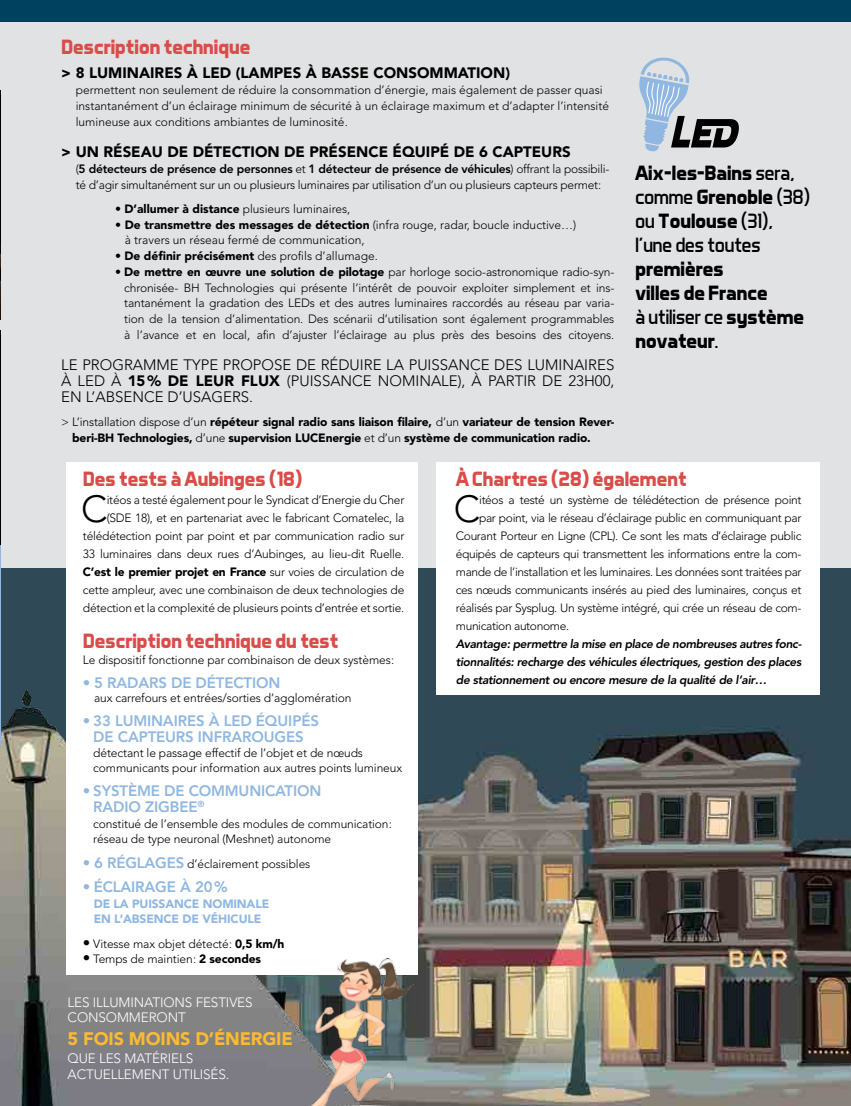
<style>
.page{position:relative;width:851px;height:1106px;background:#fff}
.page>*{position:absolute;margin:0;border:0;box-sizing:border-box;transform-origin:0 0}
.t1{font:300 37.35px "Avenir";color:#000}
.t2{font:700 21px "Aero Matics";letter-spacing:-.03em;color:#da4c4a}
.t3{font:21px/24px "Aero Matics";letter-spacing:-.03em;color:#000}
.t4{font:700 21px/24px "Aero Matics";letter-spacing:-.03em;color:#000}
.t5{font:900 18px "Avenir";letter-spacing:-.01em;color:#fdb933}
.t6{font:300 15px/15.8px "Avenir";color:#000;text-align:justify}
.t7{font:800 15px/15.8px "Avenir";letter-spacing:-.01em;color:#8fb7e1;text-align:center}
.t8{font:900 15px "Avenir";color:#000}
.t9{font:300 13.5px/15.8px "Avenir";letter-spacing:-.01em;color:#fff}
.t10{font:300 12px/18px "Avenir";letter-spacing:-.02em;color:#000}
.t11{font:300 12px/15.8px "Avenir";color:#000}
.t12{font:900 12px/15.8px "Avenir";color:#000}
.t13{font:italic 800 12px/18px "Avenir";letter-spacing:-.03em;color:#000;text-align:justify}
.t14{font:900 12px/15.8px "Avenir";letter-spacing:-.01em;color:#8fb7e1}
.s1{font-weight:800}
.s2{font-weight:900}
.s3{font-weight:300}
.s4{font-weight:700}
.s5{font-weight:400}
.s6{font-size:15px;color:#8fb7e1}
.s7{font-weight:800;font-size:15px;color:#8fb7e1}
.s8{font-size:15px}
</style>
<div class="page">
<img style="left:1px;top:567px;width:849px;height:539px">
<img style="left:0;top:689px;width:283px;height:417px">
<div style="left:0;top:19px;width:850px;height:548px;background:#e1e2e3"></div>
<img style="left:0;top:331px;width:1px;height:214px">
<hr style="left:0;top:545px;width:1px;height:200px;background:#8fb7e1">
<div style="left:0;top:0;width:850px;height:21px;background:#00415f"></div>
<img style="left:0;top:91px;width:1px;height:229px">
<div style="left:67px;top:462px;width:351px;height:513px;background:#fff"></div>
<div style="left:436px;top:462px;width:383px;height:232px;background:#fff"></div>
<svg style="left:639px;top:57px;width:100px;height:95px"></svg>
<img style="left:283px;top:958px;width:130px;height:148px">
<h2 class="t2" style="left:61px;top:34px;width:191px">Description technique</h2>
<p class="t8" style="left:61px;top:64px;width:152px">&gt; 8 luminaires à LED</p>
<p class="t8" style="left:236px;top:64px;width:276px">(lampes à basse consommation)</p>
<p class="t11" style="left:76px;top:82px;width:535px">permettent non seulement de réduire la consommation d’énergie, mais également de passer quasi instantanément d’un éclairage minimum de sécurité à un éclairage maximum et d’adapter l’intensité lumineuse aux conditions ambiantes de luminosité.</p>
<p class="t8" style="left:61px;top:143px;width:511px">&gt; U n réseau de détection de présence équipé de 6 capteurs</p>
<p class="t10" style="left:76px;top:161px;width:535px;line-height:15.8px">(<span class="s1">5 DÉTECTEURS DE PRÉSENCE DE PERSONNES</span> et <span class="s1">1 DÉTECTEUR DE PRÉSENCE DE VÉHICULES</span>) offrant la possibili&shy;té d’agir simultanément sur un ou plusieurs luminaires par utilisation d’un ou plusieurs capteurs permet:</p>
<p class="t11" style="left:115px;top:201px;width:236px">• <span class="s2">D’allumer à distance</span> plusieurs luminaires,</p>
<p class="t11" style="left:125px;top:216px;width:453px;text-indent:-10px">• <span class="s2">De transmettre des messages de détection</span> (infra rouge, radar, boucle inductive…) à travers un réseau fermé de communication,</p>
<p class="t11" style="left:115px;top:248px;width:264px">• <span class="s2">De définir précisément</span> des profils d’allumage.</p>
<p class="t10" style="left:124px;top:264px;width:491px;line-height:15.8px;text-align:justify;text-indent:-9px">• <span class="s2">De mettre en œuvre une solution de pilotage</span> par horloge socio-astronomique radio-syn&shy;chronisée- BH Technologies qui présente l’intérêt de pouvoir exploiter simplement et ins&shy;tantanément la gradation des LEDs et des autres luminaires raccordés au réseau par varia&shy;tion de la tension d’alimentation. Des scénarii d’utilisation sont également programmables à l’avance et en local, afin d’ajuster l’éclairage au plus près des besoins des citoyens.</p>
<p class="t6" style="left:61px;top:357px;width:32px">Le pro</p>
<p class="t6" style="left:112px;top:357px;width:122px">gramme type propo</p>
<p class="t6" style="left:274px;top:357px;width:57px">sede réd</p>
<p class="t6" style="left:61px;top:357px;width:554px;text-indent:288px">uire la puissance des luminaires à LED à <span class="s2">15% de leur flux</span> (puissance nominale), à partir de 23h00, en l’absence d’usagers.</p>
<p class="t12" style="left:72px;top:414px;width:543px;text-indent:-11px"><span class="s3">&gt; L’installation dispose d’un</span> répéteur signal radio sans liaison filaire, <span class="s3">d’un</span> variateur de tension Rever&shy;beri-BH Technologies, <span class="s3">d’une</span> supervision LUCE</p>
<p class="t12" style="left:326px;top:430px;width:266px">nergie <span class="s3">et d’un</span> système de communication radio.</p>
<h2 class="t3" style="left:635px;top:160px;width:177px"><span class="s4">Aix-les-Bains</span> sera, comme <span class="s4">Grenoble</span> (38) ou <span class="s4">Toulouse</span> (31), l’une des toutes</h2>
<h2 class="t4" style="left:635px;top:256px;width:171px">premières<br>villes de France<br><span class="s5">à utiliser ce</span> système novateur<span class="s5">.</span></h2>
<h2 class="t2" style="left:83px;top:466px;width:221px">Des tests à Aubinges (18)</h2>
<h1 class="t1" style="left:81px;top:487px;width:28px">C</h1>
<p class="t10" style="left:83px;top:491px;width:323px;text-align:right">itéos a testé également pour le Syndicat d’Energie du Cher (SDE 18), et en partenariat avec le fabricant Comatelec, la télédétection point par point et par communication radio sur 33 luminaires dans deux rues d’Aubinges, au lieu-dit Ruelle.<br><span class="s2">C’est le premier projet en France</span> sur voies de circulation de cette ampleur, avec une combinaison de deux technologies de détection et la complexité de plusieurs points d’entrée et sortie.</p>
<h2 class="t2" style="left:83px;top:628px;width:257px">Description technique du test</h2>
<p class="t10" style="left:83px;top:651px;width:313px">Le dispositif fonctionne par combinaison de deux systèmes:</p>
<p class="t7" style="left:83px;top:675px;width:199px"><span class="s3">•</span> 5 RADARS DE DÉTECTION</p>
<p class="t10" style="left:94px;top:688px;width:259px">aux carrefours et entrées/sorties d’agglomération</p>
<p class="t7" style="left:83px;top:713px;width:237px"><span class="s3">•</span> 33 LUMINAIRES À LED ÉQUIPÉS<br>DE CAPTEURS INFRAROUGES</p>
<p class="t10" style="left:93px;top:745px;width:310px;line-height:15px">détectant le passage effectif de l’objet et de nœuds communicants pour information aux autres points lumineux</p>
<p class="t7" style="left:93px;top:783px;width:229px;text-align:left;text-indent:-10px"><span class="s3">•</span> SYSTÈME DE COMMUNICATION<br>RADIO ZIGBEE<sup>®</sup></p>
<p class="t10" style="left:93px;top:815px;width:300px;line-height:15.8px">constitué de l’ensemble des modules de communication: réseau de type neuronal (Meshnet) autonome</p>
<p class="t10" style="left:83px;top:854px;width:229px"><span class="s6">•</span> <span class="s7">6 RÉGLAGES</span> d’éclairement possibles</p>
<p class="t7" style="left:83px;top:878px;width:146px"><span class="s3">•</span> ÉCLAIRAGE À 20%</p>
<p class="t14" style="left:94px;top:895px;width:177px">de la puissance nominale en l’absence de véhicule</p>
<p class="t10" style="left:83px;top:934px;width:203px"><span class="s8">•</span> Vitesse max objet détecté: <span class="s2">0,5 km/h</span></p>
<p class="t10" style="left:83px;top:950px;width:180px"><span class="s8">•</span> Temps de maintien: <span class="s2">2 secondes</span></p>
<p class="t9" style="left:68px;top:994px;width:186px">Les illuminatio ns festives consommero</p>
<p class="t9" style="left:168px;top:1009px;width:20px">nt</p>
<h3 class="t5" style="left:68px;top:1027px;width:226px">5 fois moins d’énergie</h3>
<p class="t9" style="left:68px;top:1050px;width:127px">que les matériels actuelle</p>
<p class="t9" style="left:132px;top:1066px;width:99px">ment utilisés.</p>
<h2 class="t2" style="left:455px;top:466px;width:232px">À Chartres (28) également</h2>
<h1 class="t1" style="left:454px;top:487px;width:28px">C</h1>
<p class="t10" style="left:479px;top:491px;width:324px">itéos a testé un système de télédétection de présence point</p>
<p class="t10" style="left:479px;top:509px;width:324px">par point, via le réseau d’éclairage public en communiquant par</p>
<p class="t10" style="left:455px;top:527px;width:347px">Courant Porteur en Ligne (CPL). Ce sont les mats d’éclairage public</p>
<p class="t10" style="left:455px;top:545px;width:347px">équipés de capteurs qui transmettent les informations entre la com-</p>
<p class="t10" style="left:455px;top:563px;width:347px">mande de l’installation et les luminaires. Les données sont traitées par</p>
<p class="t10" style="left:455px;top:581px;width:347px">ces nœuds communicants insérés au pied des luminaires, conçus et</p>
<p class="t10" style="left:455px;top:599px;width:347px">réalisés par Sysplug. U n système intégré, qui crée un réseau de com-</p>
<p class="t10" style="left:455px;top:617px;width:115px">munication autonome.</p>
<p class="t13" style="left:455px;top:635px;width:347px">Avantage: permettre la mise en place de nombreuses autres fonc&shy;tionnalités: recharge des véhicules électriques, gestion des places de stationnement ou encore mesure de la qualité de l’air…</p>
</div>
